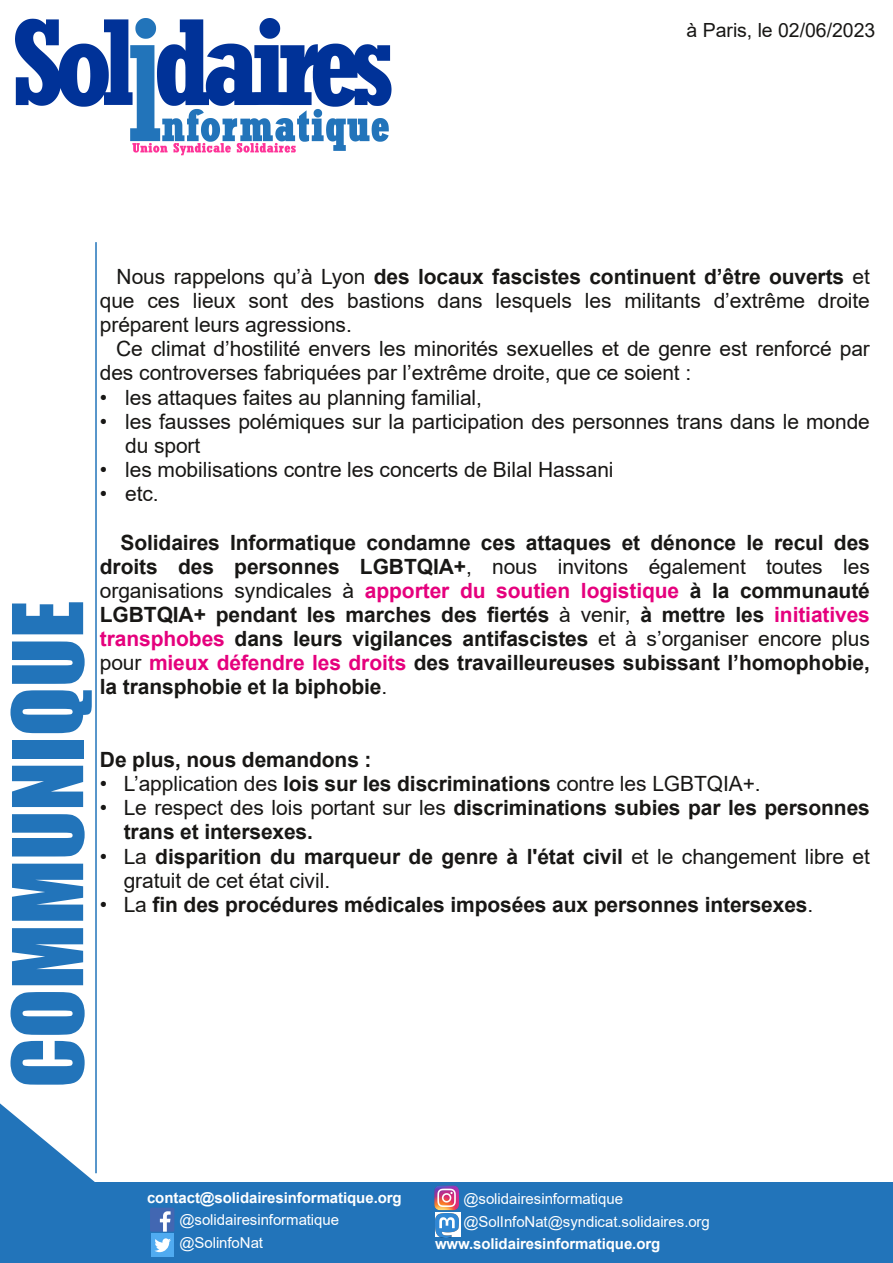
<style>
.page{position:relative;width:893px;height:1263px;background:#fff}
.page>*{position:absolute;margin:0;border:0;box-sizing:border-box;transform-origin:0 0}
.t1{font:90px "Impact";color:#2274ba}
.t2{font:21px/24.2px "Arial";letter-spacing:-.005em;color:#181715}
.t3{font:700 21px/24.2px "Arial";letter-spacing:-.005em;color:#181715;text-align:justify}
.t4{font:19.5px "Arial";color:#181715}
.t5{font:15px/22.5px "Arial";letter-spacing:-.005em;color:#fff}
.t6{font:700 15px "Arial";letter-spacing:-.005em;color:#fff}
.s1{font-weight:700}
.s2{font-weight:400}
.s3{color:#e5007d}
</style>
<div class="page">
<svg style="left:15px;top:18px;width:377px;height:137px"></svg>
<div style="left:0;top:1183px;width:893px;height:80px;background:#2274ba"></div>
<svg style="left:150px;top:1208px;width:24px;height:24px"></svg>
<div style="left:151px;top:1233px;width:23px;height:23px;background:#50abf1"></div>
<svg style="left:154px;top:1238px;width:17px;height:14px"></svg>
<hr style="left:95px;top:242px;width:2px;height:931px;background:#2274ba">
<img style="left:434px;top:1185px;width:25px;height:26px">
<svg style="left:435px;top:1213px;width:25px;height:24px"></svg>
<img style="left:436px;top:1213px;width:22px;height:24px">
<svg style="left:0;top:1103px;width:97px;height:80px"></svg>
<p class="t4" style="left:687px;top:19px;width:190px">à Paris, le 02/06/2023</p>
<h1 class="t1" style="left:-8px;top:1088px;width:489px;rotate:-90deg">COMMUNIQUE</h1>
<p class="t2" style="left:100px;top:264px;width:772px;text-align:justify;text-indent:17px">Nous rappelons qu’à Lyon <span class="s1">des locaux fascistes continuent d’être ouverts</span> et que ces lieux sont des bastions dans lesquels les militants d’extrême droite préparent leurs agressions.</p>
<p class="t2" style="left:100px;top:337px;width:771px;text-indent:16px">Ce climat d’hostilité envers les minorités sexuelles et de genre est renforcé par des controverses fabriquées par l’extrême droite, que ce soient :</p>
<p class="t2" style="left:100px;top:385px;width:384px">• les attaques faites au planning familial,</p>
<p class="t2" style="left:125px;top:409px;width:746px;text-indent:-25px">• les fausses polémiques sur la participation des personnes trans dans le monde du sport</p>
<p class="t2" style="left:100px;top:458px;width:515px">• les mobilisations contre les concerts de Bilal Hassani</p>
<p class="t2" style="left:100px;top:482px;width:60px">• etc.</p>
<p class="t3" style="left:100px;top:530px;width:772px;text-indent:21px">Solidaires Informatique condamne ces attaques et dénonce le recul des droits des personnes LGBTQIA+<span class="s2">, nous invitons également toutes les organisations syndicales à</span> <span class="s3">apporter du soutien logistique</span> à la communauté LGBTQIA+ pendant les marches des fiertés <span class="s2">à venir,</span> à mettre les <span class="s3">initiatives transphobes</span> dans leurs vigilances antifascistes <span class="s2">et à s’organiser encore plus pour</span> <span class="s3">mieux défendre les droits</span> des travailleureuses subissant l’homophobie, la transphobie et la biphobie<span class="s2">.</span></p>
<p class="t3" style="left:100px;top:747px;width:273px">De plus, nous demandons :</p>
<p class="t2" style="left:100px;top:772px;width:662px">• L’application des <span class="s1">lois sur les discriminations</span> contre les LGBTQIA+.</p>
<p class="t3" style="left:124px;top:796px;width:748px;text-indent:-24px"><span class="s2">• Le respect des lois portant sur les</span> discriminations subies par les personnes trans et intersexes.</p>
<p class="t2" style="left:124px;top:844px;width:748px;text-indent:-24px">• La <span class="s1">disparition du marqueur de genre à l'état civil</span> et le changement libre et gratuit de cet état civil.</p>
<p class="t3" style="left:100px;top:892px;width:715px"><span class="s2">• La</span> fin des procédures médicales imposées aux personnes intersexes<span class="s2">.</span></p>
<p class="t6" style="left:147px;top:1189px;width:256px">contact@solidairesinformatique.org</p>
<p class="t5" style="left:179px;top:1209px;width:161px">@solidairesinformatique @SolinfoNat</p>
<p class="t5" style="left:463px;top:1188px;width:248px">@solidairesinformatique @SolInfoNat@syndicat.solidaires.org</p>
<p class="t6" style="left:435px;top:1235px;width:227px">www.solidairesinformatique.org</p>
</div>
